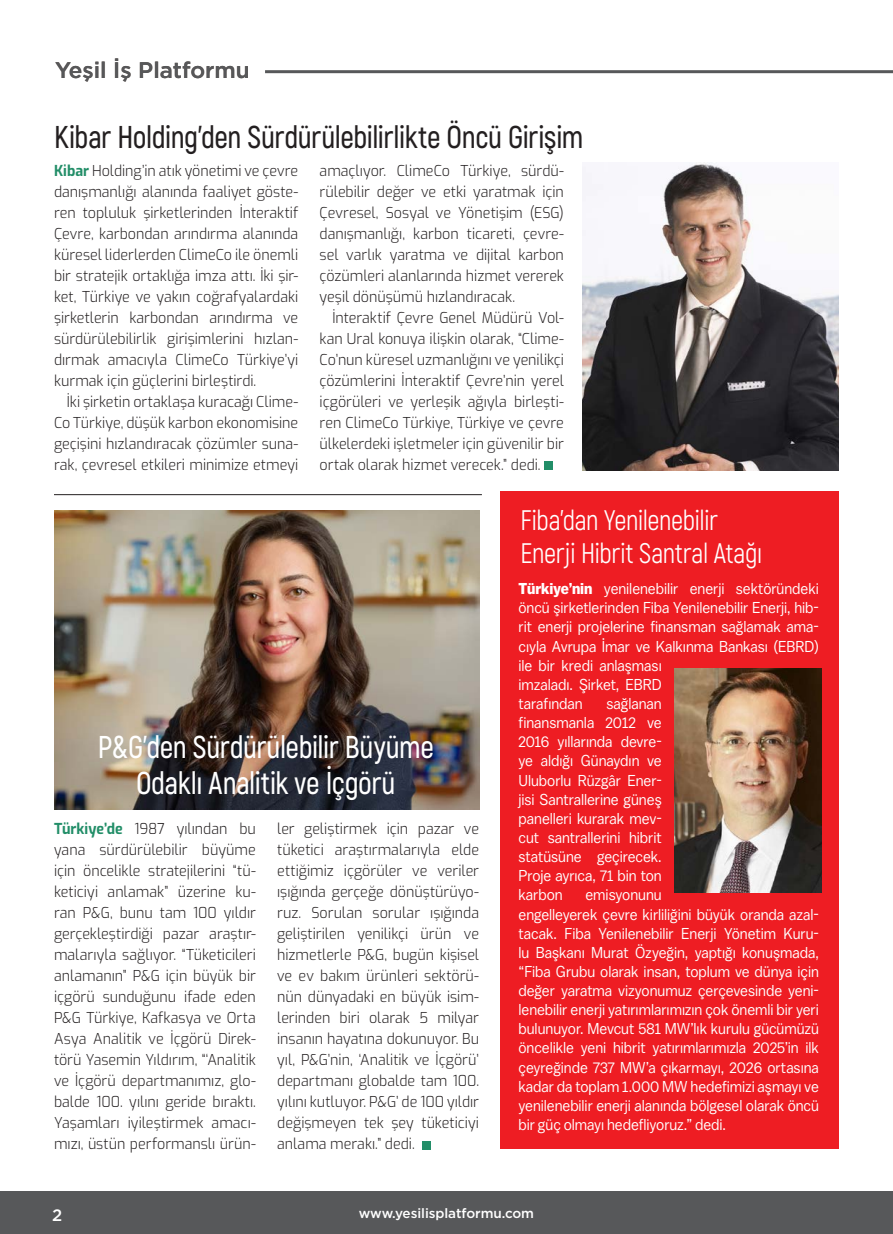
<style>
.page{position:relative;width:893px;height:1234px;background:#fff}
.page>*{position:absolute;margin:0;border:0;box-sizing:border-box;transform-origin:0 0}
.t1{font:600 31.5px/36px "Akrobat";letter-spacing:-.015em;color:#fff;text-align:center;scale:.95 1}
.t2{font:600 31.5px "Akrobat";letter-spacing:-.015em;color:#231f20;scale:.95 1}
.t3{font:28.2px/33px "Akrobat";letter-spacing:-.015em;color:#fff;scale:.95 1}
.t4{font:500 22.5px "Gotham";color:#544740}
.t5{font:500 16.5px "Gotham";color:#fff}
.t6{font:15.75px/19px "Balto";letter-spacing:-.005em;color:#fff;scale:.92 1}
.t7{font:300 15px/21px "Exo";color:#231f20;text-align:justify;scale:.95 1}
.t8{font:500 13.5px "Gotham";letter-spacing:-.005em;color:#fff}
.s1{font-weight:700;color:#228e68}
.s2{font-weight:700}
</style>
<div class="page">
<hr style="left:265px;top:70px;width:628px;height:3px;background:#57585a">
<div style="left:0;top:1191px;width:893px;height:42px;background:#57585a"></div>
<div style="left:544px;top:461px;width:9px;height:9px;background:#228e68"></div>
<hr style="left:54px;top:494px;width:428px;height:1px;background:#231f20">
<img style="left:582px;top:163px;width:257px;height:307px">
<div style="left:422px;top:1140px;width:9px;height:9px;background:#228e68"></div>
<img style="left:54px;top:510px;width:425px;height:299px">
<div style="left:500px;top:491px;width:339px;height:657px;background:#ee1d23"></div>
<img style="left:674px;top:668px;width:148px;height:223px">
<p class="t4" style="left:55px;top:55px;width:196px">Yeşil İş Platformu</p>
<p class="t2" style="left:54px;top:118px;width:559px">Kibar Holding’den Sürdürülebilirlikte Öncü Girişim</p>
<p class="t7" style="left:54px;top:159px;width:259px"><span class="s1">Kibar</span> Holding’in atık yönetimi ve çevre danışmanlığı alanında faaliyet göste&shy;ren topluluk şirketlerinden İnteraktif Çevre, karbondan arındırma alanında küresel liderlerden ClimeCo ile önemli bir stratejik ortaklığa imza attı. İki şir&shy;ket, Türkiye ve yakın coğrafyalardaki şirketlerin karbondan arındırma ve sürdürülebilirlik girişimlerini hızlan&shy;dırmak amacıyla ClimeCo Türkiye’yi kurmak için güçlerini birleştirdi.</p>
<p class="t7" style="left:54px;top:390px;width:259px;text-indent:13px">İki şirketin ortaklaşa kuracağı Clime-Co Türkiye, düşük karbon ekonomisine geçişini hızlandıracak çözümler suna&shy;rak, çevresel etkileri minimize etmeyi</p>
<p class="t7" style="left:320px;top:159px;width:259px">amaçlıyor. ClimeCo Türkiye, sürdü&shy;rülebilir değer ve etki yaratmak için Çevresel, Sosyal ve Yönetişim (ESG) danışmanlığı, karbon ticareti, çevre&shy;sel varlık yaratma ve dijital karbon çözümleri alanlarında hizmet vererek yeşil dönüşümü hızlandıracak.</p>
<p class="t7" style="left:320px;top:306px;width:259px;text-indent:13px">İnteraktif Çevre Genel Müdürü Vol&shy;kan Ural konuya ilişkin olarak, “Clime-Co’nun küresel uzmanlığını ve yenilikçi çözümlerini İnteraktif Çevre’nin yerel içgörüleri ve yerleşik ağıyla birleşti&shy;ren ClimeCo Türkiye, Türkiye ve çevre ülkelerdeki işletmeler için güvenilir bir ortak olarak hizmet verecek.” dedi.</p>
<p class="t1" style="left:98px;top:729px;width:355px">P&amp;G’den Sürdürülebilir Büyüme<br>Odaklı Analitik ve İçgörü</p>
<p class="t7" style="left:54px;top:817px;width:214px"><span class="s1">Türkiye’de</span> 1987 yılından bu yana sürdürülebilir büyüme için öncelikle stratejilerini “tü&shy;keticiyi anlamak” üzerine ku&shy;ran P&amp;G, bunu tam 100 yıldır gerçekleştirdiği pazar araştır&shy;malarıyla sağlıyor. “Tüketicileri anlamanın” P&amp;G için büyük bir içgörü sunduğunu ifade eden P&amp;G Türkiye, Kafkasya ve Orta Asya Analitik ve İçgörü Direk&shy;törü Yasemin Yıldırım, “‘Analitik ve İçgörü departmanımız, glo&shy;balde 100. yılını geride bıraktı.<br>Yaşamları iyileştirmek amacı&shy;mızı, üstün performanslı ürün-</p>
<p class="t7" style="left:277px;top:817px;width:214px">ler geliştirmek için pazar ve tüketici araştırmalarıyla elde ettiğimiz içgörüler ve veriler ışığında gerçeğe dönüştürüyo&shy;ruz. Sorulan sorular ışığında geliştirilen yenilikçi ürün ve hizmetlerle P&amp;G, bugün kişisel ve ev bakım ürünleri sektörü&shy;nün dünyadaki en büyük isim&shy;lerinden biri olarak 5 milyar insanın hayatına dokunuyor. Bu yıl, P&amp;G’nin, ‘Analitik ve İçgörü’ departmanı globalde tam 100. yılını kutluyor. P&amp;G’ de 100 yıldır değişmeyen tek şey tüketiciyi anlama merakı.” dedi.</p>
<p class="t3" style="left:520px;top:503px;width:256px">Fiba’dan Yenilenebilir<br>Enerji Hibrit Santral Atağı</p>
<p class="t6" style="left:518px;top:578px;width:328px"><span class="s2">Türkiye’nin</span> yenilenebilir enerji sektöründeki öncü şirketlerinden Fiba Yenilenebilir Enerji, hib&shy;rit enerji projelerine finansman sağlamak ama&shy;cıyla Avrupa İmar ve Kalkınma Bankası (EBRD) ile bir kredi anlaşması<br>imzaladı. Şirket, EBRD<br>tarafından</p>
<p class="t6" style="left:518px;top:693px;width:157px;text-align:justify;text-indent:88px">sağlanan finansmanla 2012 ve 2016 yıllarında devre&shy;ye aldığı Günaydın ve Uluborlu Rüzgâr Ener&shy;jisi Santrallerine güneş panelleri kurarak mev&shy;cut santrallerini hibrit statüsüne geçirecek.<br>Proje ayrıca, 71 bin ton karbon</p>
<p class="t6" style="left:518px;top:884px;width:328px;text-indent:67px">emisyonunu<br>engelleyerek çevre kirliliğini büyük oranda azal&shy;tacak. Fiba Yenilenebilir Enerji Yönetim Kuru&shy;lu Başkanı Murat Özyeğin, yaptığı konuşmada, “Fiba Grubu olarak insan, toplum ve dünya için değer yaratma vizyonumuz çerçevesinde yeni&shy;lenebilir enerji yatırımlarımızın çok önemli bir yeri bulunuyor. Mevcut 581 MW’lık kurulu gücümüzü öncelikle yeni hibrit yatırımlarımızla 2025’in ilk çeyreğinde 737 MW’a çıkarmayı, 2026 ortasına kadar da toplam 1.000 MW hedefimizi aşmayı ve yenilenebilir enerji alanında bölgesel olarak öncü bir güç olmayı hedefliyoruz.” dedi.</p>
<p class="t5" style="left:52px;top:1203px;width:12px">2</p>
<p class="t8" style="left:359px;top:1204px;width:177px">www.yesilisplatformu.com</p>
</div>
